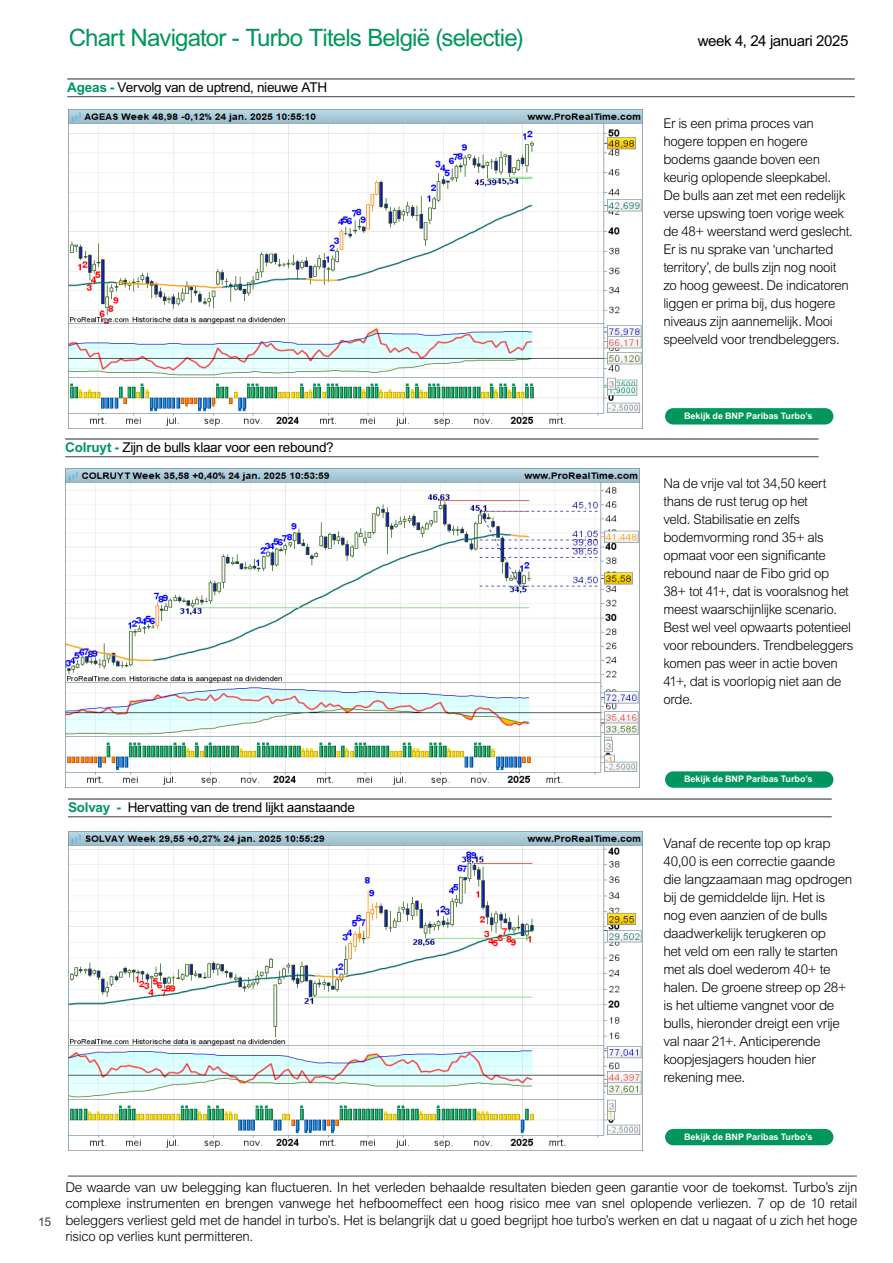
<style>
.page{position:relative;width:893px;height:1263px;background:#fff}
.page>*{position:absolute;margin:0;border:0;box-sizing:border-box;transform-origin:0 0}
.Heading_Table_Double{font:24px "Arial MT Std";letter-spacing:-.035em;color:#00965d}
.Heading_Table_Double-2{font:15px "Arial MT Std";letter-spacing:-.025em;color:#000}
.Body{font:300 13.5px/18px "Arial MT Std";letter-spacing:-.025em;color:#000}
.Basisalinea{font:13.5px "Arial MT Std";letter-spacing:-.02em;color:#000}
.t1{font:12px "Arial MT Std";color:#3e3e3f}
.t2{font:700 9px "Arial MT Std";color:#fff}
.s1{font-weight:700;color:#00965d}
</style>
<div class="page">
<hr style="left:68px;top:1175px;width:789px;height:2px;background:#78848a">
<hr style="left:67px;top:78px;width:788px;height:2px;background:#3e3e3f">
<hr style="left:67px;top:96px;width:788px;height:1px;background:#3e3e3f">
<img style="left:69px;top:109px;width:574px;height:319px">
<hr style="left:65px;top:438px;width:754px;height:2px;background:#3e3e3f">
<hr style="left:65px;top:456px;width:754px;height:1px;background:#3e3e3f">
<img style="left:66px;top:469px;width:574px;height:319px">
<hr style="left:68px;top:798px;width:764px;height:2px;background:#3e3e3f">
<hr style="left:68px;top:816px;width:764px;height:1px;background:#3e3e3f">
<img style="left:68px;top:832px;width:574px;height:319px">
<div style="left:665px;top:408px;width:168px;height:16px;background:#00965d;border-radius:8px"></div>
<div style="left:665px;top:771px;width:168px;height:17px;background:#00965d;border-radius:8px"></div>
<div style="left:665px;top:1129px;width:168px;height:16px;background:#00965d;border-radius:8px"></div>
<p class="Heading_Table_Double" style="left:69px;top:24px;width:456px">Chart Navigator - Turbo Titels België (selectie)</p>
<p class="Heading_Table_Double-2" style="left:698px;top:32px;width:152px">week 4, 24 januari 2025</p>
<p class="Basisalinea" style="left:67px;top:80px;width:261px"><span class="s1">Ageas -</span> Vervolg van de uptrend, nieuwe ATH</p>
<p class="Body" style="left:663px;top:115px;width:191px">Er is een prima proces van hogere toppen en hogere bodems gaande boven een keurig oplopende sleepkabel.<br>De bulls aan zet met een redelijk verse upswing toen vorige week de 48+ weerstand werd geslecht.<br>Er is nu sprake van ‘uncharted territory’, de bulls zijn nog nooit zo hoog geweest. De indicatoren liggen er prima bij, dus hogere niveaus zijn aannemelijk. Mooi speelveld voor trendbeleggers.</p>
<p class="Basisalinea" style="left:65px;top:440px;width:270px"><span class="s1">Colruyt -</span> Zijn de bulls klaar voor een rebound?</p>
<p class="t2" style="left:684px;top:411px;width:130px">Bekijk de BNP Paribas Turbo’s</p>
<p class="Body" style="left:663px;top:475px;width:192px">Na de vrije val tot 34,50 keert thans de rust terug op het<br>veld. Stabilisatie en zelfs bodemvorming rond 35+ als opmaat voor een significante rebound naar de Fibo grid op<br>38+ tot 41+, dat is vooralsnog het meest waarschijnlijke scenario.<br>Best wel veel opwaarts potentieel voor rebounders. Trendbeleggers komen pas weer in actie boven<br>41+, dat is voorlopig niet aan de orde.</p>
<p class="Basisalinea" style="left:68px;top:800px;width:288px"><span class="s1">Solvay -</span> Hervatting van de trend lijkt aanstaande</p>
<p class="t2" style="left:684px;top:774px;width:130px">Bekijk de BNP Paribas Turbo’s</p>
<p class="Body" style="left:663px;top:835px;width:191px">Vanaf de recente top op krap<br>40,00 is een correctie gaande die langzaamaan mag opdrogen bij de gemiddelde lijn. Het is<br>nog even aanzien of de bulls daadwerkelijk terugkeren op<br>het veld om een rally te starten met als doel wederom 40+ te halen. De groene streep op 28+ is het ultieme vangnet voor de bulls, hieronder dreigt een vrije val naar 21+. Anticiperende koopjesjagers houden hier rekening mee.</p>
<p class="t2" style="left:684px;top:1131px;width:130px">Bekijk de BNP Paribas Turbo’s</p>
<p class="t1" style="left:38px;top:1215px;width:15px">15</p>
<p class="Body" style="left:65px;top:1179px;width:794px;line-height:16.5px;text-align:justify">De waarde van uw belegging kan fluctueren. In het verleden behaalde resultaten bieden geen garantie voor de toekomst. Turbo’s zijn complexe instrumenten en brengen vanwege het hefboomeffect een hoog risico mee van snel oplopende verliezen. 7 op de 10 retail beleggers verliest geld met de handel in turbo’s. Het is belangrijk dat u goed begrijpt hoe turbo’s werken en dat u nagaat of u zich het hoge risico op verlies kunt permitteren.</p>
</div>
